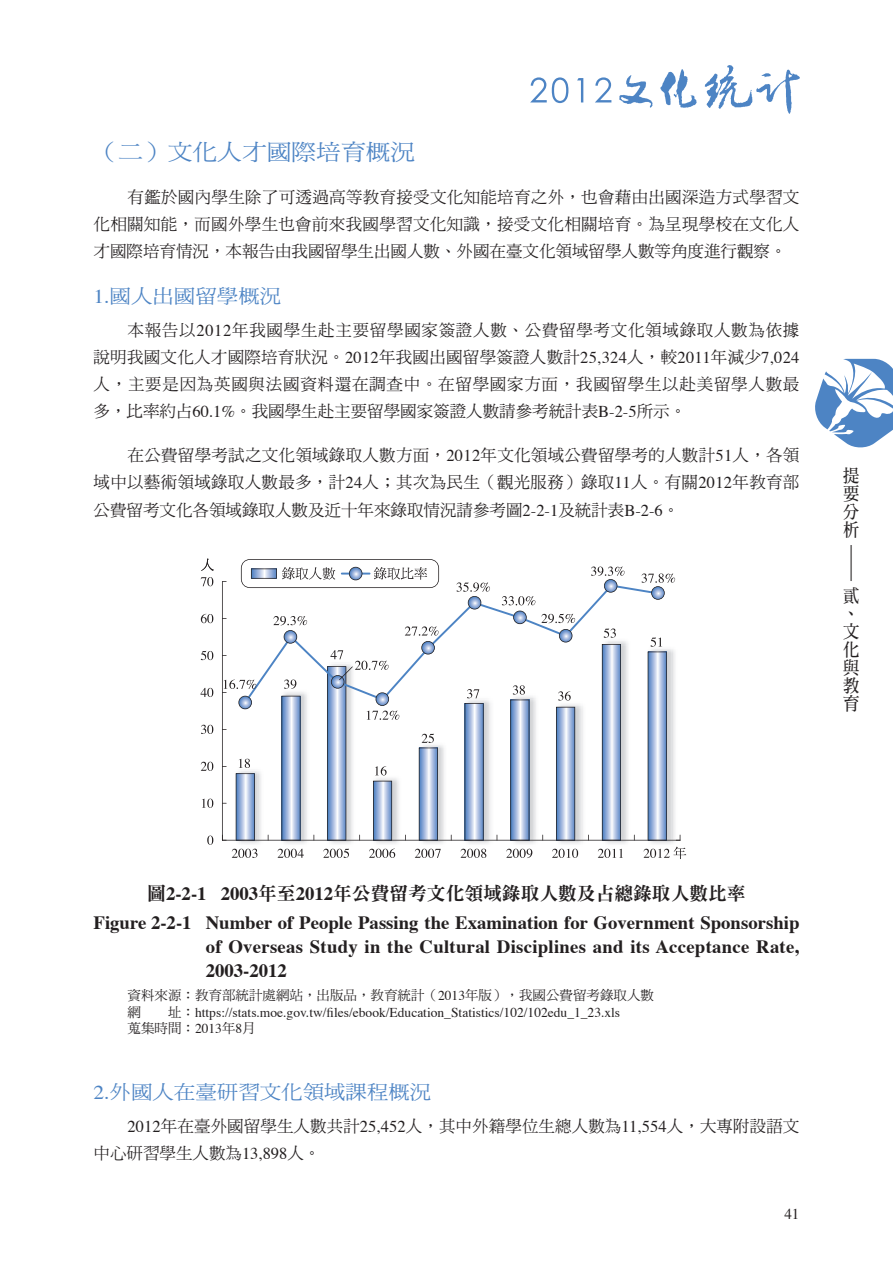
<style>
.page{position:relative;width:893px;height:1263px;background:#fff}
.page>*{position:absolute;margin:0;border:0;box-sizing:border-box;transform-origin:0 0}
.t1{font:36px "DF Ming Std W7";color:#231f20;scale:.45 1}
.t2{font:22.5px "DF Ming Std W5";color:#4d84c4;scale:1.1 1}
.t3{font:19.5px "DF Ming Std W5";color:#4d84c4;scale:1.1 1}
.t4{font:700 18.75px/24px "Times";letter-spacing:.015em;color:#231f20;text-align:justify}
.t5{font:18.75px "DF Ming Std W9";color:#231f20}
.t6{font:18px/18px "DF Ming Std W7";color:#231f20;text-align:justify;scale:.9 1}
.t7{font:16.5px/27px "DF Ming Std W5";color:#231f20;text-align:justify}
.t8{font:15px "Times";color:#231f20}
.t9{font:13.5px "Times";color:#231f20}
.t10{font:13.5px/16.5px "DF Ming Std W5";color:#231f20}
.s1{font-family:"Times"}
.s2{font-family:"Times";font-weight:700}
.s3{font-family:"DF Ming Std W5"}
</style>
<div class="page">
<svg style="left:815px;top:359px;width:78px;height:89px"></svg>
<svg style="left:660px;top:69px;width:37px;height:39px"></svg>
<svg style="left:705px;top:65px;width:95px;height:49px"></svg>
<svg style="left:619px;top:75px;width:33px;height:33px"></svg>
<svg style="left:530px;top:77px;width:38px;height:26px"></svg>
<svg style="left:577px;top:78px;width:6px;height:24px"></svg>
<svg style="left:595px;top:77px;width:16px;height:25px"></svg>
<img style="left:232px;top:649px;width:445px;height:200px">
<svg style="left:602px;top:703px;width:19px;height:137px;background:#9bafd1"></svg>
<svg style="left:556px;top:707px;width:19px;height:133px;background:#9bafd0"></svg>
<svg style="left:281px;top:703px;width:20px;height:137px;background:#97adcf"></svg>
<svg style="left:244px;top:586px;width:404px;height:117px"></svg>
<svg style="left:513px;top:611px;width:14px;height:13px"></svg>
<svg style="left:559px;top:629px;width:13px;height:13px"></svg>
<svg style="left:232px;top:849px;width:25px;height:9px"></svg>
<svg style="left:278px;top:849px;width:26px;height:9px"></svg>
<svg style="left:323px;top:848px;width:26px;height:10px"></svg>
<svg style="left:369px;top:848px;width:26px;height:10px"></svg>
<svg style="left:415px;top:849px;width:26px;height:9px"></svg>
<svg style="left:461px;top:849px;width:25px;height:9px"></svg>
<svg style="left:506px;top:849px;width:26px;height:9px"></svg>
<svg style="left:552px;top:849px;width:26px;height:9px"></svg>
<svg style="left:598px;top:849px;width:25px;height:9px"></svg>
<svg style="left:644px;top:847px;width:42px;height:12px"></svg>
<svg style="left:241px;top:559px;width:198px;height:29px"></svg>
<hr style="left:222px;top:581px;width:1px;height:259px;background:#231f20">
<hr style="left:222px;top:840px;width:458px;height:1px;background:#231f20">
<svg style="left:222px;top:835px;width:5px;height:6px"></svg>
<svg style="left:676px;top:835px;width:5px;height:6px"></svg>
<svg style="left:236px;top:759px;width:19px;height:81px"></svg>
<svg style="left:284px;top:679px;width:12px;height:10px"></svg>
<svg style="left:419px;top:733px;width:19px;height:107px"></svg>
<svg style="left:465px;top:689px;width:19px;height:151px;background:#a2b5d4"></svg>
<svg style="left:510px;top:685px;width:19px;height:155px;background:#a1b4d3"></svg>
<svg style="left:558px;top:691px;width:13px;height:10px"></svg>
<svg style="left:604px;top:628px;width:12px;height:10px"></svg>
<svg style="left:648px;top:637px;width:19px;height:203px;background:#a0b4d3"></svg>
<svg style="left:207px;top:835px;width:6px;height:10px"></svg>
<svg style="left:202px;top:799px;width:11px;height:9px"></svg>
<svg style="left:201px;top:762px;width:12px;height:9px"></svg>
<svg style="left:201px;top:725px;width:12px;height:9px"></svg>
<svg style="left:201px;top:688px;width:12px;height:9px"></svg>
<svg style="left:201px;top:651px;width:12px;height:9px"></svg>
<svg style="left:201px;top:614px;width:12px;height:9px"></svg>
<svg style="left:201px;top:577px;width:12px;height:9px"></svg>
<svg style="left:201px;top:559px;width:13px;height:12px"></svg>
<svg style="left:273px;top:616px;width:34px;height:28px"></svg>
<svg style="left:327px;top:650px;width:72px;height:190px"></svg>
<svg style="left:405px;top:626px;width:33px;height:28px"></svg>
<svg style="left:457px;top:582px;width:33px;height:27px"></svg>
<svg style="left:502px;top:596px;width:33px;height:9px"></svg>
<svg style="left:541px;top:614px;width:34px;height:9px"></svg>
<svg style="left:591px;top:566px;width:33px;height:27px"></svg>
<svg style="left:642px;top:573px;width:33px;height:27px"></svg>
<svg style="left:222px;top:679px;width:34px;height:30px"></svg>
<h2 class="t2" style="left:94px;top:139px;width:294px">（二）文化人才國際培育概況</h2>
<p class="t7" style="left:94px;top:183px;width:707px;text-indent:34px">有鑑於國內學生除了可透過高等教育接受文化知能培育之外，也會藉由出國深造方式學習文化相關知能，而國外學生也會前來我國學習文化知識，接受文化相關培育。為呈現學校在文化人才國際培育情況，本報告由我國留學生出國人數、外國在臺文化領域留學人數等角度進行觀察。</p>
<p class="t3" style="left:94px;top:286px;width:172px"><span class="s1">1.</span>國人出國留學概況</p>
<p class="t7" style="left:94px;top:317px;width:707px;text-indent:34px">本報告以<span class="s1">2012</span>年我國學生赴主要留學國家簽證人數、公費留學考文化領域錄取人數為依據說明我國文化人才國際培育狀況。<span class="s1">2012</span>年我國出國留學簽證人數計<span class="s1">25,324</span>人，較<span class="s1">2011</span>年減少<span class="s1">7,024</span>人，主要是因為英國與法國資料還在調查中。在留學國家方面，我國留學生以赴美留學人數最多，比率約占<span class="s1">60.1%</span>。我國學生赴主要留學國家簽證人數請參考統計表<span class="s1">B-2-5</span>所示。</p>
<p class="t7" style="left:94px;top:441px;width:707px;line-height:27.6px;text-indent:34px">在公費留學考試之文化領域錄取人數方面，<span class="s1">2012</span>年文化領域公費留學考的人數計<span class="s1">51</span>人，各領域中以藝術領域錄取人數最多，計<span class="s1">24</span>人；其次為民生（觀光服務）錄取<span class="s1">11</span>人。有關<span class="s1">2012</span>年教育部公費留考文化各領域錄取人數及近十年來錄取情況請參考圖<span class="s1">2-2-1</span>及統計表<span class="s1">B-2-6</span>。</p>
<p class="t6" style="left:843px;top:466px;width:19px">提要分析</p>
<h1 class="t1" style="left:843px;top:543px;width:21px">｜</h1>
<p class="t6" style="left:843px;top:586px;width:19px;text-align:left">貳、文化與教育</p>
<p class="t5" style="left:147px;top:883px;width:600px">圖<span class="s2">2-2-1 2003</span>年至<span class="s2">2012</span>年公費留考文化領域錄取人數及占總錄取人數比率</p>
<p class="t4" style="left:206px;top:908px;width:595px;text-indent:-112px">Figure 2-2-1 Number of People Passing the Examination for Government Sponsorship of Overseas Study in the Cultural Disciplines and its Acceptance Rate, 2003-2012</p>
<p class="t10" style="left:128px;top:987px;width:528px">資料來源：教育部統計處網站，出版品，教育統計（<span class="s1">2013</span>年版），我國公費留考錄取人數網</p>
<p class="t9" style="left:168px;top:1000px;width:454px"><span class="s3">址：</span>https://stats.moe.gov.tw/files/ebook/Education_Statistics/102/102edu_1_23.xls</p>
<p class="t10" style="left:128px;top:1020px;width:130px">蒐集時間：<span class="s1">2013</span>年<span class="s1">8</span>月</p>
<p class="t3" style="left:94px;top:1081px;width:309px"><span class="s1">2.</span>外國人在臺研習文化領域課程概況</p>
<p class="t7" style="left:94px;top:1112px;width:707px;text-indent:34px"><span class="s1">2012</span>年在臺外國留學生人數共計<span class="s1">25,452</span>人，其中外籍學位生總人數為<span class="s1">11,554</span>人，大專附設語文中心研習學生人數為<span class="s1">13,898</span>人。</p>
<p class="t8" style="left:784px;top:1200px;width:16px">41</p>
</div>
